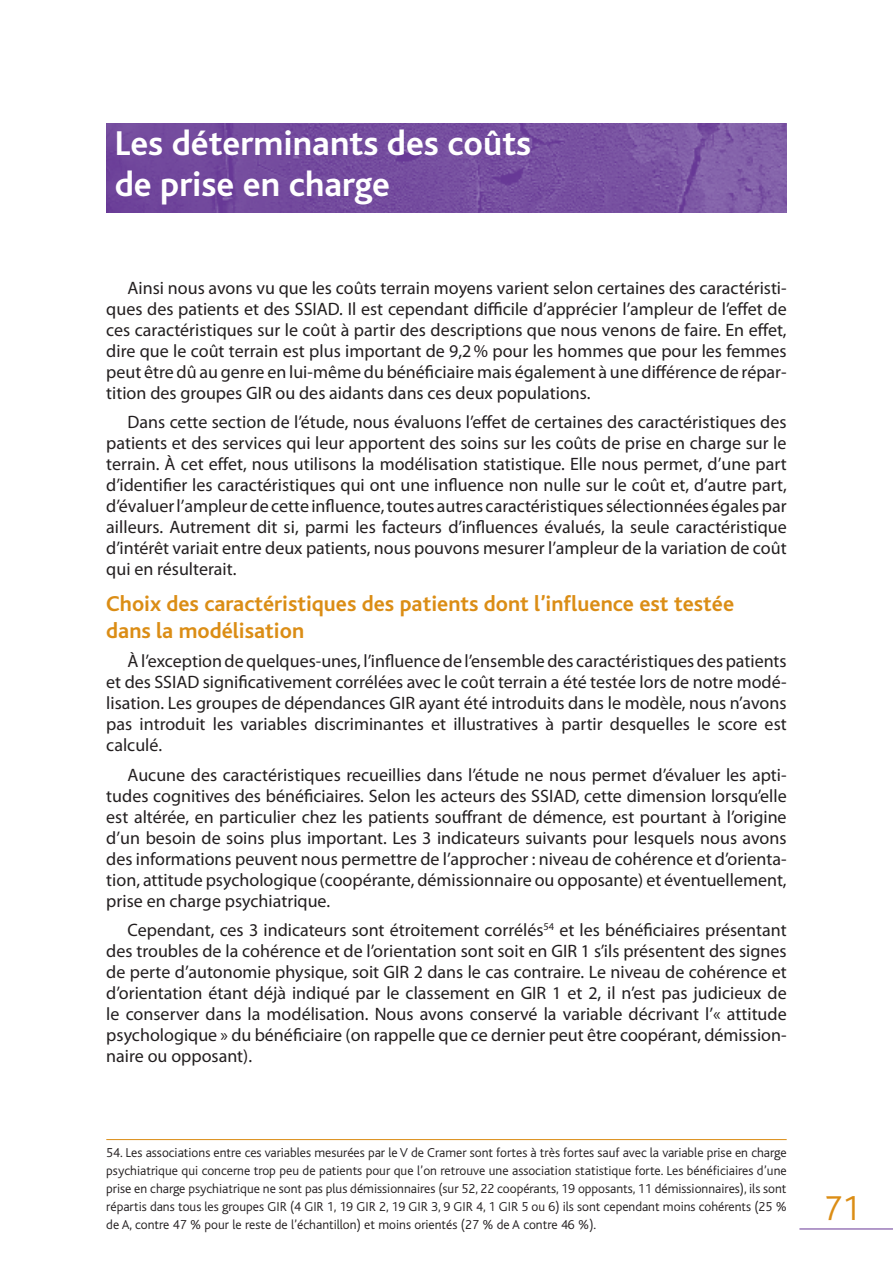
<style>
.page{position:relative;width:893px;height:1263px;background:#fff}
.page>*{position:absolute;margin:0;border:0;box-sizing:border-box;transform-origin:0 0}
.t1{font:700 36px/40.5px "Bliss";color:#fff}
.t2{font:300 36px "Bliss";color:#db8d15}
.t3{font:700 22.5px/27px "Bliss";color:#db8d15}
.t4{font:18px/21px "Myriad Pro";color:#231f20;text-align:justify}
.t5{font:300 13.5px/18px "Bliss";color:#231f20;text-align:justify}
</style>
<div class="page">
<hr style="left:799px;top:1228px;width:94px;height:1px;background:#673796">
<img style="left:106px;top:123px;width:681px;height:90px">
<hr style="left:106px;top:1139px;width:681px;height:1px;background:#db8d15">
<h1 class="t1" style="left:115px;top:124px;width:418px">Les déterminants des coûts de prise en charge</h1>
<p class="t4" style="left:106px;top:277px;width:682px;text-indent:21px">Ainsi nous avons vu que les coûts terrain moyens varient selon certaines des caractéristi&shy;ques des patients et des SSIAD. Il est cependant difficile d’apprécier l’ampleur de l’effet de ces caractéristiques sur le coût à partir des descriptions que nous venons de faire. En effet, dire que le coût terrain est plus important de 9,2% pour les hommes que pour les femmes peut être dû au genre en lui-même du bénéficiaire mais également à une différence de répar&shy;tition des groupes GIR ou des aidants dans ces deux populations.</p>
<p class="t4" style="left:106px;top:411px;width:682px;text-indent:21px">Dans cette section de l’étude, nous évaluons l’effet de certaines des caractéristiques des patients et des services qui leur apportent des soins sur les coûts de prise en charge sur le terrain. À cet effet, nous utilisons la modélisation statistique. Elle nous permet, d’une part d’identifier les caractéristiques qui ont une influence non nulle sur le coût et, d’autre part, d’évaluer l’ampleur de cette influence, toutes autres caractéristiques sélectionnées égales par ailleurs. Autrement dit si, parmi les facteurs d’influences évalués, la seule caractéristique d’intérêt variait entre deux patients, nous pouvons mesurer l’ampleur de la variation de coût qui en résulterait.</p>
<p class="t3" style="left:106px;top:590px;width:629px">Choix des caractéristiques des patients dont l’influence est testée dans la modélisation</p>
<p class="t4" style="left:106px;top:650px;width:682px;text-indent:21px">À l’exception de quelques-unes, l’influence de l’ensemble des caractéristiques des patients et des SSIAD significativement corrélées avec le coût terrain a été testée lors de notre modé&shy;lisation. Les groupes de dépendances GIR ayant été introduits dans le modèle, nous n’avons pas introduit les variables discriminantes et illustratives à partir desquelles le score est calculé.</p>
<p class="t4" style="left:106px;top:764px;width:682px;text-indent:21px">Aucune des caractéristiques recueillies dans l’étude ne nous permet d’évaluer les apti&shy;tudes cognitives des bénéficiaires. Selon les acteurs des SSIAD, cette dimension lorsqu’elle est altérée, en particulier chez les patients souffrant de démence, est pourtant à l’origine d’un besoin de soins plus important. Les 3 indicateurs suivants pour lesquels nous avons des informations peuvent nous permettre de l’approcher : niveau de cohérence et d’orienta&shy;tion, attitude psychologique (coopérante, démissionnaire ou opposante) et éventuellement, prise en charge psychiatrique.</p>
<p class="t4" style="left:106px;top:920px;width:682px;text-indent:21px">Cependant, ces 3 indicateurs sont étroitement corrélés<sup>54</sup> et les bénéficiaires présentant des troubles de la cohérence et de l’orientation sont soit en GIR 1 s’ils présentent des signes de perte d’autonomie physique, soit GIR 2 dans le cas contraire. Le niveau de cohérence et d’orientation étant déjà indiqué par le classement en GIR 1 et 2, il n’est pas judicieux de le conserver dans la modélisation. Nous avons conservé la variable décrivant l’« attitude psychologique » du bénéficiaire (on rappelle que ce dernier peut être coopérant, démission&shy;naire ou opposant).</p>
<p class="t5" style="left:106px;top:1144px;width:682px">54. Les associations entre ces variables mesurées par le V de Cramer sont fortes à très fortes sauf avec la variable prise en charge psychiatrique qui concerne trop peu de patients pour que l’on retrouve une association statistique forte. Les bénéficiaires d’une prise en charge psychiatrique ne sont pas plus démissionnaires (sur 52, 22 coopérants, 19 opposants, 11 démissionnaires), ils sont répartis dans tous les groupes GIR (4 GIR 1, 19 GIR 2, 19 GIR 3, 9 GIR 4, 1 GIR 5 ou 6) ils sont cependant moins cohérents (25 % de A, contre 47 % pour le reste de l’échantillon) et moins orientés (27 % de A contre 46 %).</p>
<h1 class="t2" style="left:823px;top:1189px;width:39px">71</h1>
</div>
